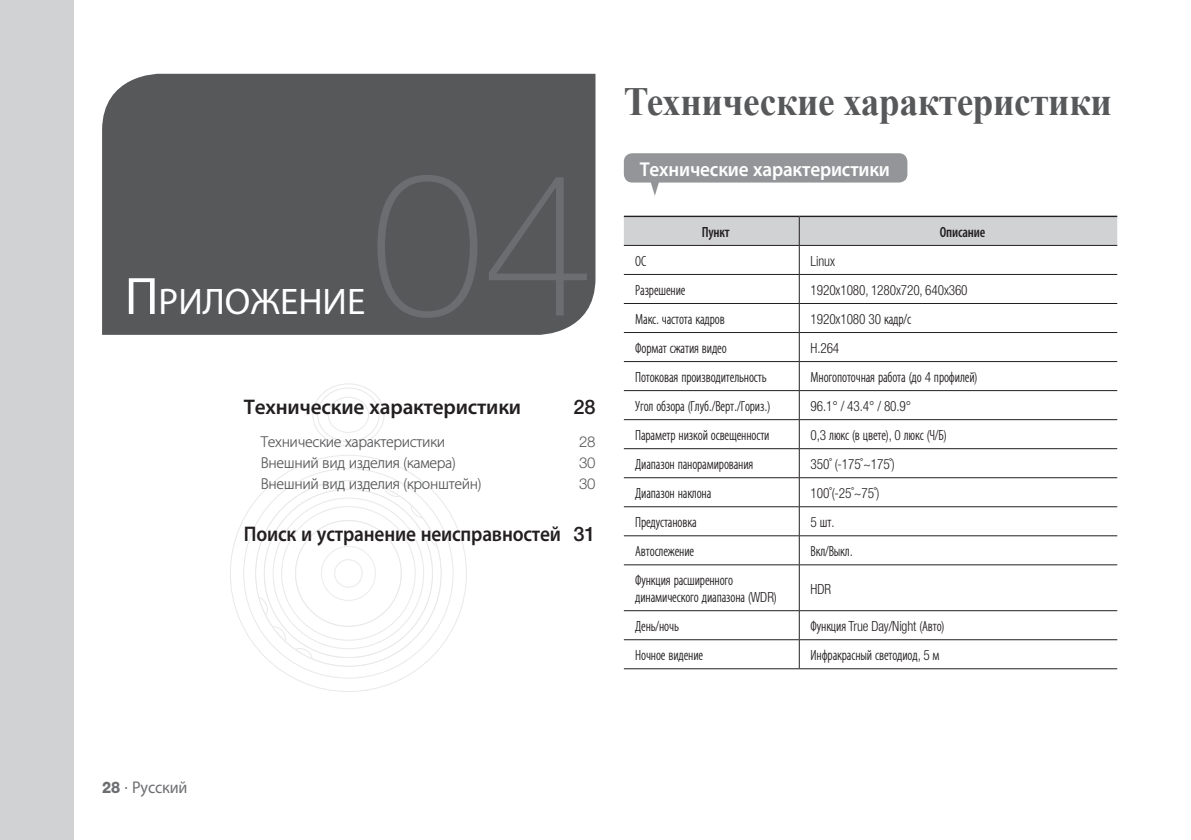
<style>
.page{position:relative;width:1191px;height:840px;background:#fff}
.page>*{position:absolute;margin:0;border:0;box-sizing:border-box;transform-origin:0 0}
.t1{font:100 200px "Helvetica Neue cp";color:#6c6d70}
.t2{font:700 40px "Times New Roman";letter-spacing:-.01em;color:#57585a;scale:.93 1}
.t3{font:35px "Helvetica Neue cp";color:#fff}
.t4{font:500 20px "Helvetica Neue cp";letter-spacing:-.01em;color:#231f20;scale:.91 1}
.t5{font:500 20px "Helvetica Neue cp";letter-spacing:-.01em;color:#231f20}
.t6{font:500 19px "Helvetica Neue cp";letter-spacing:-.01em;color:#fff;scale:.95 1}
.t7{font:16px "Helvetica Neue cp";letter-spacing:-.01em;color:#6c6d70;scale:.95 1}
.t8{font:300 15px "Helvetica Neue cp";letter-spacing:-.025em;color:#57585a}
.t9{font:300 condensed 14px/16.8px "Helvetica Neue cp";letter-spacing:-.01em;color:#231f20;scale:.95 1}
.t10{font:500 condensed 14px "Helvetica Neue cp";letter-spacing:-.01em;color:#231f20;scale:.95 1}
.s1{font-size:50px}
.s2{font-weight:800}
</style>
<div class="page">
<div style="left:0;top:0;width:74px;height:839px;background:#d1d2d4"></div>
<svg style="left:313px;top:383px;width:71px;height:62px"></svg>
<div style="left:312px;top:383px;width:72px;height:63px;border:1px solid #231f20;border-radius:50%"></div>
<div style="left:318px;top:388px;width:61px;height:53px;background:#fff;border-radius:50%"></div>
<div style="left:317px;top:387px;width:63px;height:55px;border:1px solid #231f20;border-radius:50%"></div>
<div style="left:328px;top:396px;width:41px;height:36px;border:1px solid #231f20;border-radius:50%"></div>
<svg style="left:230px;top:520px;width:237px;height:172px"></svg>
<svg style="left:243px;top:467px;width:211px;height:211px"></svg>
<div style="left:296px;top:520px;width:105px;height:106px;background:#fff;border-radius:50%"></div>
<div style="left:102px;top:74px;width:493px;height:260px;background:#57585a"></div>
<hr style="left:624px;top:564px;width:175px;height:1px;background:#231f20">
<hr style="left:799px;top:564px;width:318px;height:1px;background:#231f20">
<hr style="left:799px;top:564px;width:1px;height:46px;background:#231f20">
<hr style="left:624px;top:610px;width:175px;height:1px;background:#231f20">
<hr style="left:799px;top:610px;width:318px;height:1px;background:#231f20">
<hr style="left:624px;top:639px;width:175px;height:1px;background:#231f20">
<hr style="left:799px;top:639px;width:318px;height:1px;background:#231f20">
<svg style="left:799px;top:610px;width:1px;height:58px"></svg>
<hr style="left:624px;top:668px;width:175px;height:1px;background:#231f20">
<hr style="left:799px;top:668px;width:318px;height:1px;background:#231f20">
<svg style="left:624px;top:217px;width:493px;height:347px"></svg>
<hr style="left:624px;top:245px;width:175px;height:1px;background:#231f20">
<hr style="left:799px;top:245px;width:318px;height:1px;background:#231f20">
<hr style="left:624px;top:215px;width:175px;height:2px;background:#231f20">
<hr style="left:799px;top:215px;width:318px;height:2px;background:#231f20">
<svg style="left:643px;top:182px;width:24px;height:14px"></svg>
<div style="left:624px;top:153px;width:283px;height:29px;background:#939598;border-radius:9px"></div>
<h3 class="t3" style="left:125px;top:281px;width:242px"><span class="s1">П</span>риложен ие</h3>
<h1 class="t1" style="left:372px;top:129px;width:224px">04</h1>
<h3 class="t5" style="left:244px;top:395px;width:279px">Технические характеристики</h3>
<h3 class="t5" style="left:573px;top:395px;width:24px">28</h3>
<p class="t8" style="left:261px;top:432px;width:186px">Технические характеристики</p>
<p class="t8" style="left:579px;top:432px;width:18px">28</p>
<p class="t8" style="left:261px;top:453px;width:196px">Внешний вид изделия (камера)</p>
<p class="t8" style="left:579px;top:453px;width:18px">30</p>
<p class="t8" style="left:261px;top:474px;width:222px">Внешний вид изделия (кронштейн)</p>
<p class="t8" style="left:579px;top:474px;width:18px">30</p>
<h3 class="t4" style="left:244px;top:522px;width:388px">Поиск и устранение неисправностей 31</h3>
<h2 class="t2" style="left:624px;top:74px;width:526px">Технические характеристики</h2>
<h3 class="t6" style="left:640px;top:158px;width:265px">Технические характеристики</h3>
<p class="t10" style="left:702px;top:224px;width:31px">Пункт</p>
<p class="t10" style="left:939px;top:224px;width:49px">Описание</p>
<p class="t9" style="left:635px;top:252px;width:13px">ОС</p>
<p class="t9" style="left:810px;top:252px;width:27px">Linux</p>
<p class="t9" style="left:635px;top:281px;width:54px">Разрешение</p>
<p class="t9" style="left:810px;top:281px;width:167px">1920x1080, 1280x720, 640x360</p>
<p class="t9" style="left:635px;top:310px;width:96px">Макс. частота кадров</p>
<p class="t9" style="left:810px;top:310px;width:107px">1920x1080 30 кадр/с</p>
<p class="t9" style="left:635px;top:339px;width:98px">Формат сжатия видео</p>
<p class="t9" style="left:810px;top:339px;width:32px">H.264</p>
<p class="t9" style="left:635px;top:368px;width:140px">Потоковая производительность</p>
<p class="t9" style="left:810px;top:368px;width:177px">Многопоточная работа (до 4 профилей)</p>
<p class="t9" style="left:635px;top:397px;width:144px">Угол обзора (Глуб./Верт./Гориз.)</p>
<p class="t9" style="left:810px;top:397px;width:107px">96.1° / 43.4° / 80.9°</p>
<p class="t9" style="left:635px;top:426px;width:143px">Параметр низкой освещенности</p>
<p class="t9" style="left:810px;top:426px;width:145px">0,3 люкс (в цвете), 0 люкс (Ч/Б)</p>
<p class="t9" style="left:635px;top:455px;width:126px">Диапазон панорамирования</p>
<p class="t9" style="left:810px;top:455px;width:90px">350˚ (-175˚~175˚)</p>
<p class="t9" style="left:635px;top:484px;width:82px">Диапазон наклона</p>
<p class="t9" style="left:810px;top:484px;width:74px">100˚(-25˚~75˚)</p>
<p class="t9" style="left:635px;top:513px;width:66px">Предустановка</p>
<p class="t9" style="left:810px;top:513px;width:27px">5 шт.</p>
<p class="t9" style="left:635px;top:543px;width:64px">Автослежение</p>
<p class="t9" style="left:810px;top:543px;width:46px">Вкл/Выкл.</p>
<p class="t9" style="left:635px;top:572px;width:151px">Функция расширенного динамического диапазона (WDR)</p>
<p class="t9" style="left:810px;top:580px;width:23px">HDR</p>
<p class="t9" style="left:635px;top:617px;width:48px">День/ночь</p>
<p class="t9" style="left:810px;top:617px;width:142px">Функция True Day/Night (Авто)</p>
<p class="t9" style="left:635px;top:646px;width:73px">Ночное видение</p>
<p class="t9" style="left:810px;top:646px;width:137px">Инфракрасный светодиод, 5 м</p>
<p class="t7" style="left:102px;top:777px;width:91px"><span class="s2">28</span> · Русский</p>
</div>
